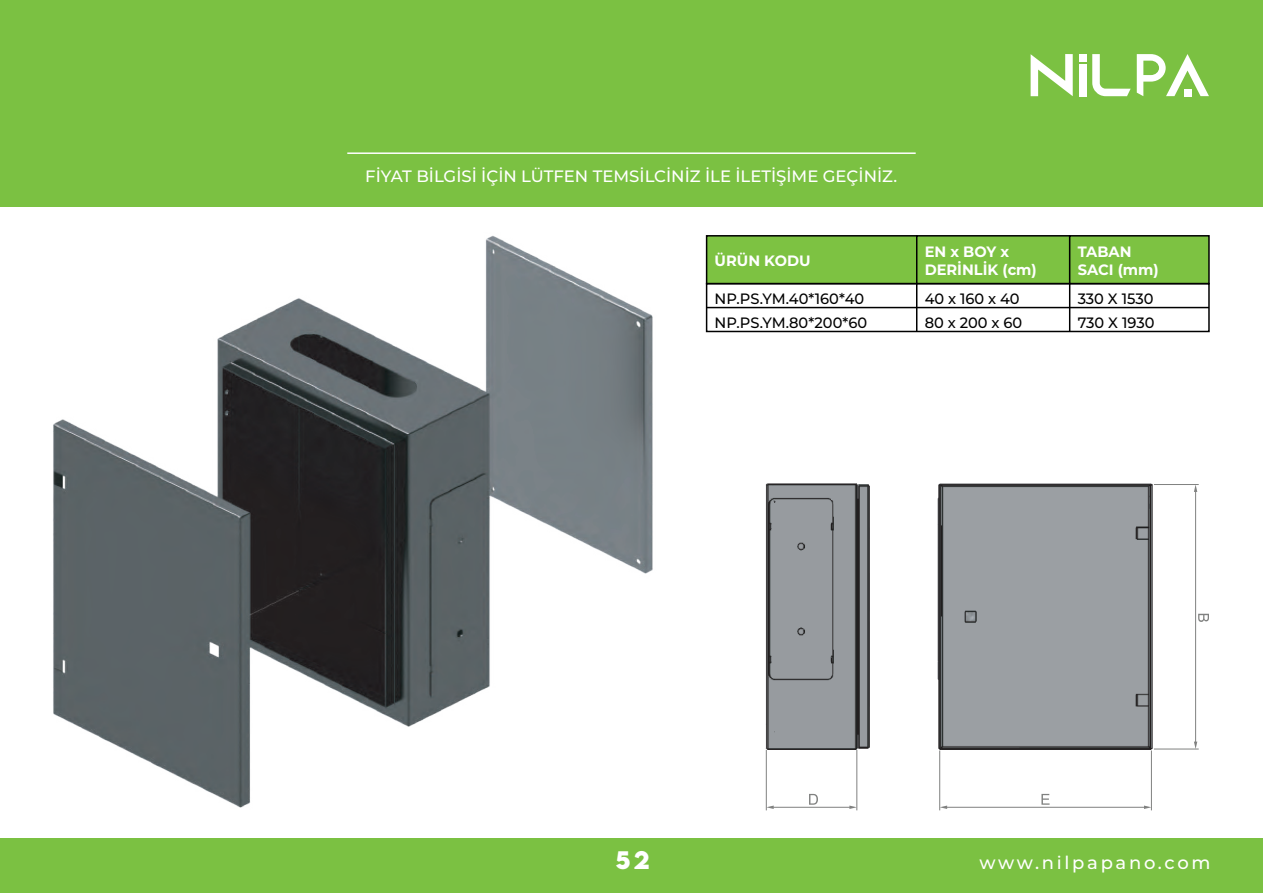
<style>
.page{position:relative;width:1263px;height:893px;background:#fff}
.page>*{position:absolute;margin:0;border:0;box-sizing:border-box;transform-origin:0 0}
.t1{font:700 22.5px "LEMONMILK";color:#fff}
.t2{font:500 18px "Montserrat";letter-spacing:.15em;color:#fff}
.t3{font:500 16.5px "Montserrat";color:#fff}
.t4{font:500 15px/24px "Montserrat";color:#000}
.t5{font:700 15px/18px "Montserrat";color:#fff}
</style>
<div class="page">
<div style="left:0;top:0;width:1263px;height:207px;background:#7bc142"></div>
<div style="left:0;top:839px;width:1263px;height:54px;background:#7bc142"></div>
<svg style="left:1030px;top:54px;width:43px;height:42px"></svg>
<div style="left:1079px;top:64px;width:7px;height:32px;background:#fff"></div>
<div style="left:1079px;top:54px;width:7px;height:7px;background:#fff"></div>
<svg style="left:1092px;top:54px;width:39px;height:42px"></svg>
<svg style="left:1137px;top:54px;width:72px;height:42px"></svg>
<div style="left:706px;top:235px;width:211px;height:49px;background:#7dc242;border:2px solid #000"></div>
<div style="left:916px;top:235px;width:154px;height:49px;background:#7dc242;border:2px solid #000"></div>
<div style="left:1069px;top:235px;width:141px;height:49px;background:#7dc242;border:2px solid #000"></div>
<div style="left:706px;top:283px;width:504px;height:49px;border:2px solid #000"></div>
<hr style="left:707px;top:307px;width:502px;height:1px;background:#000">
<hr style="left:1069px;top:284px;width:1px;height:47px;background:#000">
<hr style="left:916px;top:284px;width:1px;height:47px;background:#000">
<img style="left:53px;top:235px;width:600px;height:573px">
<img style="left:937px;top:483px;width:230px;height:281px">
<svg style="left:1041px;top:794px;width:8px;height:11px"></svg>
<svg style="left:1198px;top:614px;width:11px;height:8px"></svg>
<hr style="left:947px;top:807px;width:197px;height:1px;background:#808180">
<hr style="left:939px;top:751px;width:1px;height:59px;background:#808180">
<hr style="left:1151px;top:751px;width:1px;height:59px;background:#808180">
<hr style="left:1195px;top:492px;width:1px;height:250px;background:#808180">
<hr style="left:1154px;top:484px;width:44px;height:1px;background:#808180">
<hr style="left:1154px;top:749px;width:44px;height:1px;background:#808180">
<svg style="left:1194px;top:485px;width:3px;height:7px"></svg>
<svg style="left:1194px;top:742px;width:3px;height:7px"></svg>
<svg style="left:940px;top:805px;width:7px;height:4px"></svg>
<svg style="left:1144px;top:805px;width:7px;height:4px"></svg>
<img style="left:765px;top:483px;width:105px;height:281px">
<svg style="left:809px;top:794px;width:9px;height:11px"></svg>
<hr style="left:774px;top:807px;width:75px;height:1px;background:#808180">
<hr style="left:856px;top:750px;width:1px;height:60px;background:#808180">
<hr style="left:766px;top:750px;width:1px;height:60px;background:#808180">
<svg style="left:766px;top:805px;width:8px;height:4px"></svg>
<svg style="left:849px;top:805px;width:8px;height:4px"></svg>
<hr style="left:347px;top:152px;width:569px;height:2px;background:#fff">
<p class="t3" style="left:365px;top:165px;width:533px">FİYAT BİLGİSİ İÇİN LÜTFEN TEMSİLCİNİZ İLE İLETİŞİME GEÇİNİZ.</p>
<p class="t5" style="left:715px;top:251px;width:97px">ÜRÜN KODU</p>
<p class="t5" style="left:925px;top:242px;width:114px">EN x BOY x<br>DERİNLİK (cm)</p>
<p class="t5" style="left:1078px;top:242px;width:83px">TABAN<br>SACI (mm)</p>
<p class="t4" style="left:1078px;top:286px;width:78px">330 X 1530<br>730 X 1930</p>
<p class="t4" style="left:715px;top:286px;width:154px">NP.PS.YM.40*160*40<br>NP.PS.YM.80*200*60</p>
<p class="t4" style="left:925px;top:286px;width:99px">40 x 160 x 40<br>80 x 200 x 60</p>
<h1 class="t1" style="left:615px;top:844px;width:36px">52</h1>
<p class="t2" style="left:979px;top:850px;width:233px">www.nilpapano.com</p>
</div>
